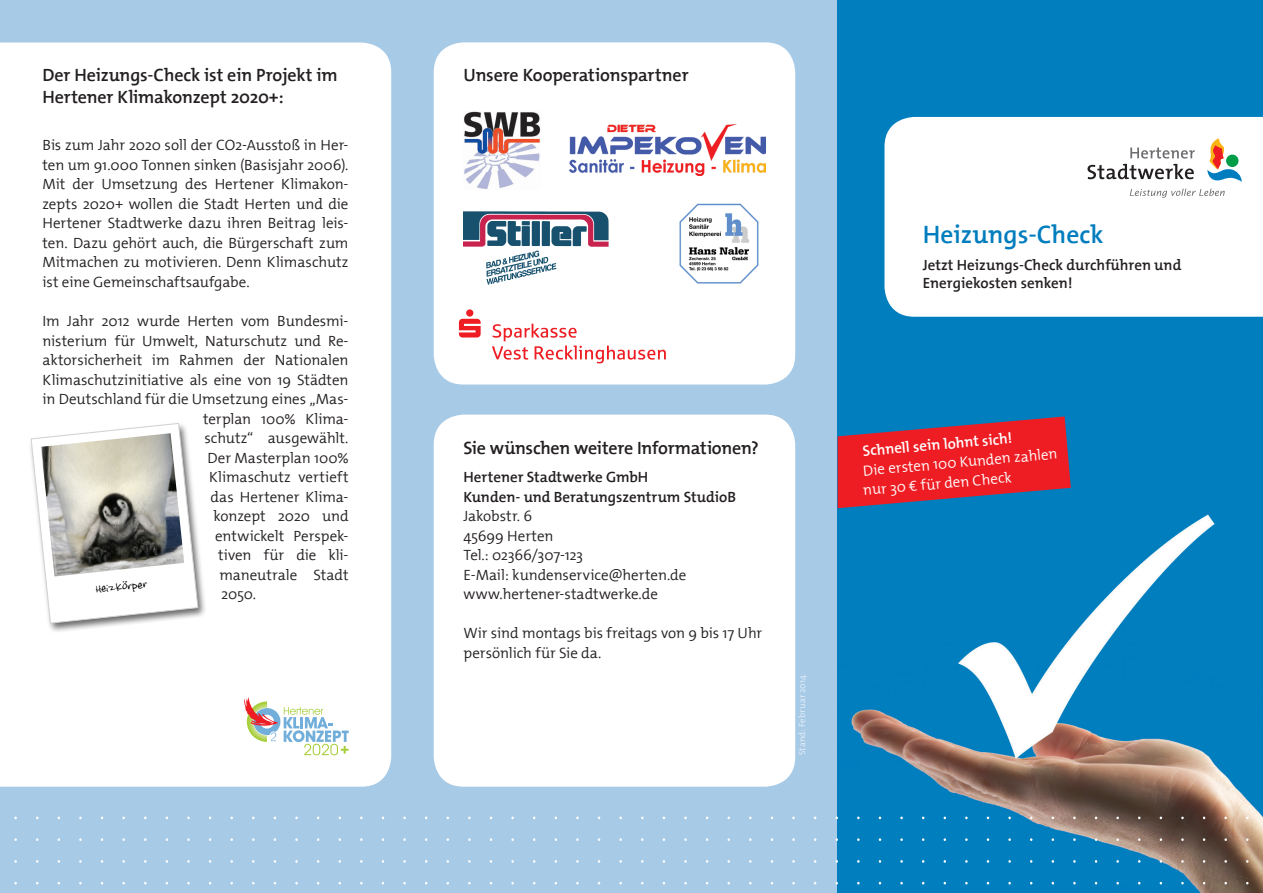
<style>
.page{position:relative;width:1263px;height:893px;background:#a7cae7}
.page>*{position:absolute;margin:0;border:0;box-sizing:border-box;transform-origin:0 0}
.t1{font:300 25.5px "The Mix";color:#007dbe}
.t2{font:300 18px/21.6px "The Mix";letter-spacing:-.01em;color:#231f20}
.t3{font:16.65px "Jenkinsv 20";color:#000}
.t4{font:300 15px/19.5px "The Mix";letter-spacing:-.005em;color:#231f20}
.t5{font:300 15px/18px "The Mix";color:#231f20}
.t6{font:300 15px/19.5px "The Mix";color:#fff}
.t7{font:300 15px "The Mix";color:#fff}
.t8{font:300 9px "The Mix";letter-spacing:.015em;color:#fff}
</style>
<div class="page">
<img style="left:838px;top:0;width:425px;height:893px">
<div style="left:884px;top:117px;width:379px;height:200px;background:#fff"></div>
<svg style="left:1130px;top:189px;width:95px;height:9px"></svg>
<svg style="left:1207px;top:138px;width:35px;height:44px"></svg>
<div style="left:1226px;top:155px;width:12px;height:12px;background:#009d48;border-radius:50%"></div>
<svg style="left:1087px;top:147px;width:108px;height:32px;background:#d1d0d1"></svg>
<div style="left:434px;top:415px;width:361px;height:372px;background:#fff;border-radius:30px"></div>
<div style="left:0;top:43px;width:391px;height:744px;background:#fff"></div>
<svg style="left:244px;top:697px;width:105px;height:58px;background:#dde2df"></svg>
<img style="left:25px;top:418px;width:186px;height:216px">
<svg style="left:31px;top:423px;width:167px;height:201px;background:#f1f1f1"></svg>
<img style="left:41px;top:433px;width:143px;height:143px">
<div style="left:434px;top:42px;width:361px;height:343px;background:#fff;border-radius:30px"></div>
<img style="left:464px;top:111px;width:77px;height:78px">
<img style="left:463px;top:211px;width:146px;height:36px">
<img style="left:486px;top:250px;width:71px;height:35px">
<svg style="left:459px;top:309px;width:207px;height:54px"></svg>
<img style="left:679px;top:203px;width:80px;height:81px">
<img style="left:569px;top:125px;width:196px;height:51px">
<svg style="left:838px;top:416px;width:233px;height:92px;background:#b73346"></svg>
<p class="t2" style="left:43px;top:65px;width:297px">Der Heizungs-Check ist ein Projekt im<br>Hertener Klimakonzept 2020+:</p>
<p class="t4" style="left:43px;top:136px;width:308px;text-align:justify">Bis zum Jahr 2020 soll der CO2-Ausstoß in Her&shy;ten um 91.000 Tonnen sinken (Basisjahr 2006).<br>Mit der Umsetzung des Hertener Klimakon&shy;zepts 2020+ wollen die Stadt Herten und die Hertener Stadtwerke dazu ihren Beitrag leis&shy;ten. Dazu gehört auch, die Bürgerschaft zum Mitmachen zu motivieren. Denn Klimaschutz ist eine Gemeinschaftsaufgabe.</p>
<p class="t4" style="left:43px;top:312px;width:307px">Im Jahr 2012 wurde Herten vom Bundesmi-</p>
<p class="t4" style="left:43px;top:331px;width:307px">nisterium für Umwelt, Naturschutz und Re-</p>
<p class="t4" style="left:43px;top:351px;width:308px">aktorsicherheit im Rahmen der Nationalen</p>
<p class="t4" style="left:43px;top:370px;width:307px">Klimaschutzinitiative als eine von 19 Städten</p>
<p class="t4" style="left:43px;top:390px;width:307px">in Deutschland für die Umsetzung eines „Mas-</p>
<p class="t4" style="left:203px;top:409px;width:147px">terplan 100% Klima-</p>
<p class="t4" style="left:205px;top:429px;width:145px">schutz“ ausgewählt.</p>
<p class="t4" style="left:208px;top:448px;width:143px">Der Masterplan 100%</p>
<p class="t4" style="left:209px;top:468px;width:141px">Klimaschutz vertieft</p>
<p class="t4" style="left:211px;top:487px;width:139px">das Hertener Klima-</p>
<p class="t4" style="left:214px;top:507px;width:137px">konzept 2020 und</p>
<p class="t4" style="left:215px;top:526px;width:135px">entwickelt Perspek-</p>
<p class="t4" style="left:218px;top:546px;width:132px">tiven für die kli-</p>
<p class="t4" style="left:220px;top:565px;width:130px">maneutrale Stadt</p>
<p class="t4" style="left:221px;top:585px;width:37px">2050.</p>
<p class="t3" style="left:94px;top:580px;width:53px;rotate:-6deg">Heizkörper</p>
<p class="t2" style="left:463px;top:65px;width:227px">Unsere Kooperationspartner</p>
<h1 class="t1" style="left:923px;top:221px;width:182px">Heizungs-Check</h1>
<p class="t5" style="left:923px;top:256px;width:260px">Jetzt Heizungs-Check durchführen und<br>Energiekosten senken!</p>
<p class="t2" style="left:463px;top:438px;width:297px">Sie wünschen weitere Informationen?</p>
<p class="t5" style="left:463px;top:468px;width:274px;line-height:19.5px">Hertener Stadtwerke GmbH<br>Kunden- und Beratungszentrum StudioB</p>
<p class="t4" style="left:463px;top:507px;width:224px">Jakobstr. 6<br>45699 Herten<br>Tel.: 02366/307-123<br>E-Mail: kundenservice@herten.de www.hertener-stadtwerke.de</p>
<p class="t4" style="left:463px;top:624px;width:300px">Wir sind montags bis freitags von 9 bis 17 Uhr persönlich für Sie da.</p>
<p class="t8" style="left:797px;top:755px;width:82px;rotate:-90deg">Stand: Februar 2014</p>
<p class="t7" style="left:862px;top:443px;width:151px;rotate:-5deg">Schnell sein lohnt sich!</p>
<p class="t6" style="left:861px;top:462px;width:198px;rotate:-5deg">Die ersten 100 Kunden zahlen nur 30 € für den Check</p>
</div>
